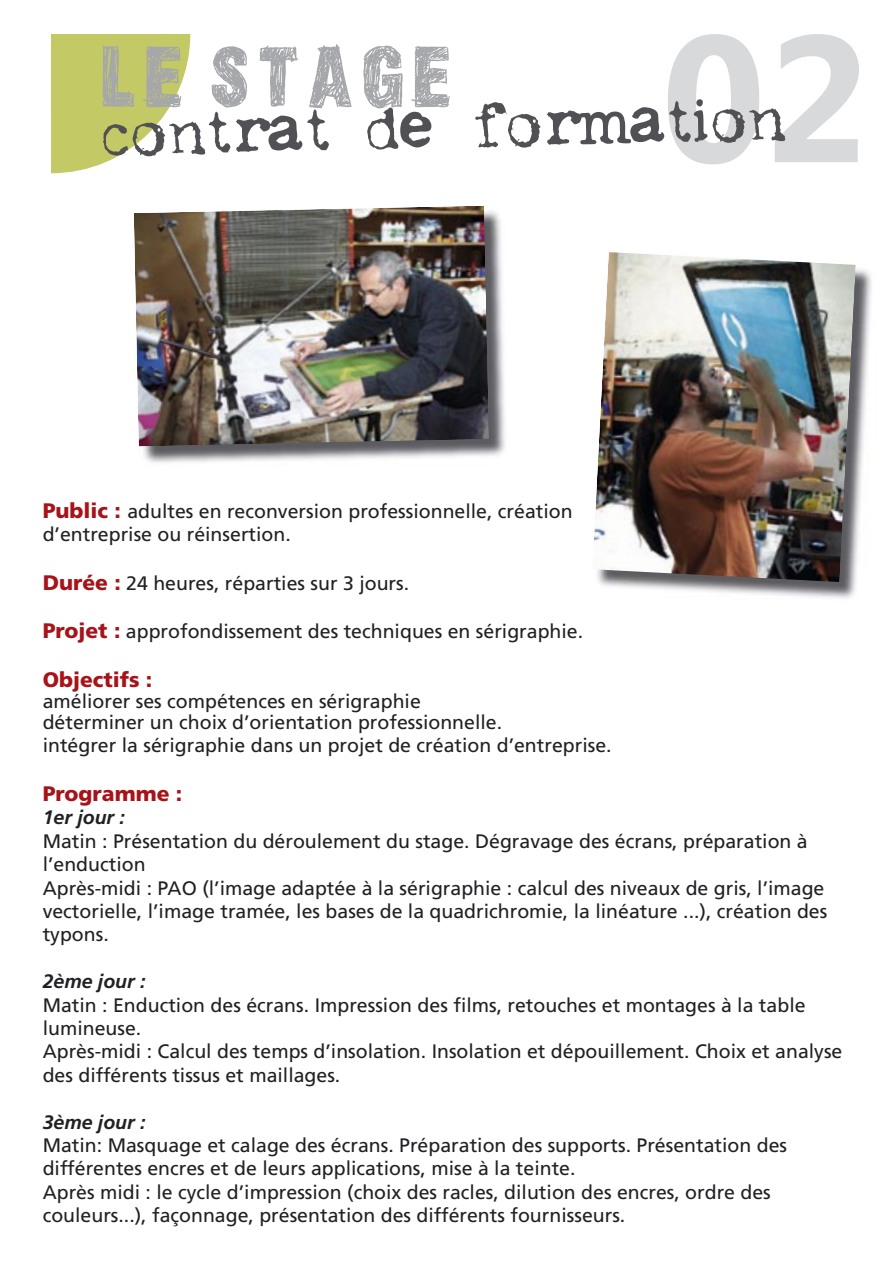
<style>
.page{position:relative;width:893px;height:1263px;background:#fff}
.page>*{position:absolute;margin:0;border:0;box-sizing:border-box;transform-origin:0 0}
.t1{font:900 21px "Frutiger";color:#a71319}
.t2{font:19.5px/23.4px "Frutiger";color:#212125}
.t3{font:italic 700 19.5px "Frutiger";color:#212125}
.s1{font-weight:900;font-size:21px;color:#a71319}
</style>
<div class="page">
<img style="left:600px;top:269px;width:272px;height:330px">
<img style="left:594px;top:252px;width:262px;height:330px">
<img style="left:139px;top:211px;width:366px;height:252px">
<img style="left:134px;top:206px;width:355px;height:240px">
<svg style="left:51px;top:34px;width:808px;height:139px"></svg>
<p class="t2" style="left:43px;top:499px;width:532px"><span class="s1">Public :</span> adultes en reconversion professionnelle, création d’entreprise ou réinsertion.</p>
<p class="t2" style="left:43px;top:571px;width:368px"><span class="s1">Durée :</span> 24 heures, réparties sur 3 jours.</p>
<p class="t2" style="left:43px;top:620px;width:542px"><span class="s1">Projet :</span> approfondissement des techniques en sérigraphie.</p>
<p class="t1" style="left:43px;top:667px;width:111px">Objectifs :</p>
<p class="t2" style="left:43px;top:691px;width:461px;line-height:21px">améliorer ses compétences en sérigraphie déterminer un choix d’orientation professionnelle.</p>
<p class="t2" style="left:43px;top:734px;width:570px">intégrer la sérigraphie dans un projet de création d’entreprise.</p>
<p class="t1" style="left:43px;top:781px;width:141px">Programme :</p>
<p class="t3" style="left:43px;top:806px;width:84px">1er jour :</p>
<p class="t2" style="left:43px;top:829px;width:786px">Matin : Présentation du déroulement du stage. Dégravage des écrans, préparation à l’enduction<br>Après-midi : PAO (l’image adaptée à la sérigraphie : calcul des niveaux de gris, l’image vectorielle, l’image tramée, les bases de la quadrichromie, la linéature ...), création des typons.</p>
<p class="t3" style="left:43px;top:970px;width:104px">2ème jour :</p>
<p class="t2" style="left:43px;top:993px;width:801px">Matin : Enduction des écrans. Impression des films, retouches et montages à la table lumineuse.<br>Après-midi : Calcul des temps d’insolation. Insolation et dépouillement. Choix et analyse des différents tissus et maillages.</p>
<p class="t3" style="left:43px;top:1110px;width:104px">3ème jour :</p>
<p class="t2" style="left:43px;top:1133px;width:746px">Matin: Masquage et calage des écrans. Préparation des supports. Présentation des différentes encres et de leurs applications, mise à la teinte.<br>Après midi : le cycle d’impression (choix des racles, dilution des encres, ordre des couleurs...), façonnage, présentation des différents fournisseurs.</p>
</div>
